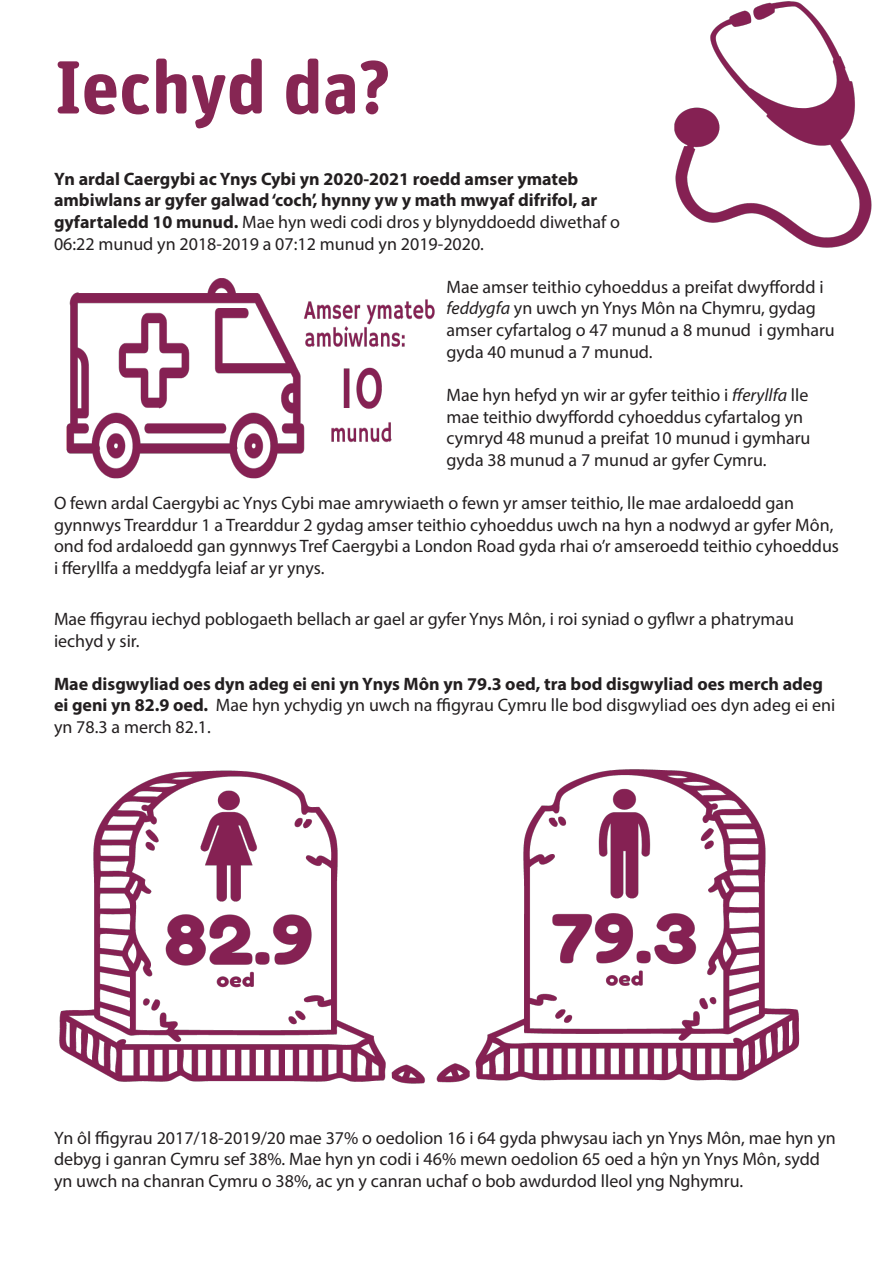
<style>
.page{position:relative;width:893px;height:1263px;background:#fff}
.page>*{position:absolute;margin:0;border:0;box-sizing:border-box;transform-origin:0 0}
.t1{font:700 75px "Unit Rounded Pro";color:#862653}
.t2{font:18px/21.6px "Myriad Pro";color:#231f20}
.t3{font:700 18px/21.6px "Myriad Pro";color:#231f20}
.s1{font-weight:400}
.s2{font-style:italic}
</style>
<div class="page">
<img style="left:436px;top:769px;width:364px;height:314px">
<img style="left:59px;top:770px;width:366px;height:314px">
<img style="left:674px;top:1px;width:198px;height:247px">
<img style="left:66px;top:278px;width:369px;height:201px">
<p class="t1" style="left:54px;top:34px;width:339px">Iechyd da?</p>
<p class="t3" style="left:54px;top:167px;width:567px">Yn ardal Caergybi ac Ynys Cybi yn 2020-2021 roedd amser ymateb ambiwlans ar gyfer galwad ‘coch’, hynny yw y math mwyaf difrifol, ar gyfartaledd 10 munud. <span class="s1">Mae hyn wedi codi dros y blynyddoedd diwethaf o 06:22 munud yn 2018-2019 a 07:12 munud yn 2019-2020.</span></p>
<p class="t2" style="left:446px;top:276px;width:390px">Mae amser teithio cyhoeddus a preifat dwyffordd i <span class="s2">feddygfa</span> yn uwch yn Ynys Môn na Chymru, gydag amser cyfartalog o 47 munud a 8 munud i gymharu gyda 40 munud a 7 munud.</p>
<p class="t2" style="left:446px;top:384px;width:366px">Mae hyn hefyd yn wir ar gyfer teithio i <span class="s2">fferyllfa</span> lle mae teithio dwyffordd cyhoeddus cyfartalog yn cymryd 48 munud a preifat 10 munud i gymharu gyda 38 munud a 7 munud ar gyfer Cymru.</p>
<p class="t2" style="left:54px;top:492px;width:787px">O fewn ardal Caergybi ac Ynys Cybi mae amrywiaeth o fewn yr amser teithio, lle mae ardaloedd gan gynnwys Trearddur 1 a Trearddur 2 gydag amser teithio cyhoeddus uwch na hyn a nodwyd ar gyfer Môn, ond fod ardaloedd gan gynnwys Tref Caergybi a London Road gyda rhai o’r amseroedd teithio cyhoeddus i fferyllfa a meddygfa leiaf ar yr ynys.</p>
<p class="t2" style="left:54px;top:608px;width:742px">Mae ffigyrau iechyd poblogaeth bellach ar gael ar gyfer Ynys Môn, i roi syniad o gyflwr a phatrymau iechyd y sir.</p>
<p class="t3" style="left:54px;top:672px;width:783px">Mae disgwyliad oes dyn adeg ei eni yn Ynys Môn yn 79.3 oed, tra bod disgwyliad oes merch adeg ei geni yn 82.9 oed. <span class="s1">Mae hyn ychydig yn uwch na ffigyrau Cymru lle bod disgwyliad oes dyn adeg ei eni yn 78.3 a merch 82.1.</span></p>
<p class="t2" style="left:54px;top:1126px;width:783px">Yn ôl ffigyrau 2017/18-2019/20 mae 37% o oedolion 16 i 64 gyda phwysau iach yn Ynys Môn, mae hyn yn debyg i ganran Cymru sef 38%. Mae hyn yn codi i 46% mewn oedolion 65 oed a hŷn yn Ynys Môn, sydd yn uwch na chanran Cymru o 38%, ac yn y canran uchaf o bob awdurdod lleol yng Nghymru.</p>
</div>
